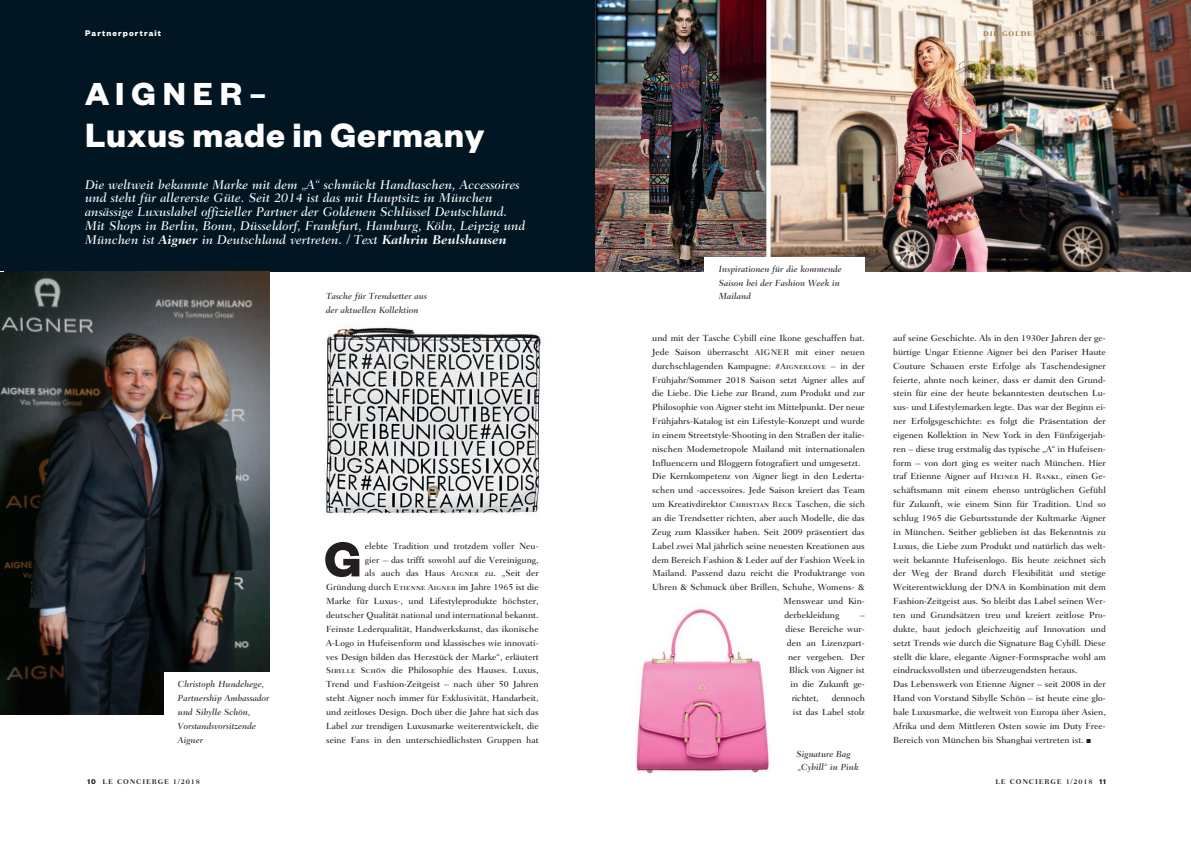
<style>
.page{position:relative;width:1191px;height:842px;background:#fff}
.page>*{position:absolute;margin:0;border:0;box-sizing:border-box;transform-origin:0 0}
.t1{font:700 53.6px "Founders Grotesk";color:#231f20}
.t2{font:700 37px "Founders Grotesk";letter-spacing:.02em;color:#fff}
.t3{font:700 35px "Founders Grotesk";color:#fff}
.t4{font:italic 500 13px/13.8px "Fairfield LH";color:#fff}
.t5{font:500 9px/13.9px "Fairfield LH";color:#231f20;text-align:right}
.t6{font:italic 500 9px/13.9px "Fairfield LH";color:#231f20}
.t7{font:700 9px "Founders Grotesk";letter-spacing:.125em;color:#fff}
.t8{font:700 7px "Fairfield LH";letter-spacing:.12em;color:#231f20}
.t9{font:700 7px "Fairfield LH";letter-spacing:.12em;color:#8f743a}
.s1{font-weight:700}
.s2{font-family:"Founders Grotesk";font-size:7.6px}
.s3{font-family:"Fairfield LH Medium SC";font-weight:400;font-size:8.3px}
</style>
<div class="page">
<img style="left:770px;top:0;width:421px;height:272px">
<div style="left:0;top:0;width:595px;height:272px;background:#011622"></div>
<img style="left:0;top:272px;width:269px;height:443px">
<img style="left:324px;top:326px;width:219px;height:189px">
<img style="left:636px;top:608px;width:135px;height:166px">
<div style="left:164px;top:672px;width:137px;height:87px;background:#fff"></div>
<img style="left:595px;top:0;width:171px;height:272px">
<div style="left:704px;top:257px;width:161px;height:48px;background:#fff"></div>
<svg style="left:766px;top:0;width:1px;height:257px"></svg>
<p class="t7" style="left:85px;top:31px;width:78px">Partnerportrait</p>
<h3 class="t3" style="left:85px;top:83px;width:183px">AI G N E R –</h3>
<h2 class="t2" style="left:85px;top:124px;width:401px">Luxus made in Germany</h2>
<p class="t4" style="left:85px;top:178px;width:442px">Die weltweit bekannte Marke mit dem „A“ schmückt Handtaschen, Accessoires und steht für allererste Güte. Seit 2014 ist das mit Hauptsitz in München ansässige Luxuslabel offizieller Partner der Goldenen Schlüssel Deutschland.<br>Mit Shops in Berlin, Bonn, Düsseldorf, Frankfurt, Hamburg, Köln, Leipzig und München ist <span class="s1">Aigner</span> in Deutschland vertreten. / Text <span class="s1">Kathrin Beulshausen</span></p>
<p class="t6" style="left:326px;top:290px;width:102px">Tasche für Trendsetter aus der aktuellen Kollektion</p>
<p class="t6" style="left:178px;top:678px;width:93px">Christoph Hundehege,<br>Partnership Ambassador und Sibylle Schön,<br>Vorstands vorsitzende<br>Aigner</p>
<p class="t8" style="left:87px;top:779px;width:114px"><span class="s2">10</span> LE CONCIERGE 1/2018</p>
<h1 class="t1" style="left:324px;top:543px;width:39px">G</h1>
<p class="t5" style="left:326px;top:539px;width:214px">elebte Tradition und trotzdem voller Neu-<br>gier – das trifft sowohl auf die Vereinigung,<br>als auch das Haus <span class="s3">Aigner</span> zu. „Seit der Gründung durch <span class="s3">Etienne Aigner</span> im Jahre 1965 ist die Marke für Luxus-, und Lifestyleprodukte höchster, deutscher Qualität national und international bekannt.<br>Feinste Lederqualität, Handwerkskunst, das ikonische A-Logo in Hufeisenform und klassisches wie innovati&shy;ves Design bilden das Herzstück der Marke“, erläutert <span class="s3">Sibylle Schön</span> die Philosophie des Hauses. Luxus, Trend und Fashion-Zeitgeist – nach über 50 Jahren steht Aigner noch immer für Exklusivität, Handarbeit, und zeitloses Design. Doch über die Jahre hat sich das Label zur trendigen Luxusmarke weiterentwickelt, die seine Fans in den unterschiedlichsten Gruppen hat</p>
<p class="t9" style="left:983px;top:31px;width:124px">DIE GOLDENEN SCHLÜSSEL</p>
<p class="t6" style="left:719px;top:262px;width:125px">Inspirationen für die kommende<br>Saison bei der Fashion Week in<br>Mailand</p>
<p class="t5" style="left:652px;top:332px;width:214px">und mit der Tasche Cybill eine Ikone geschaffen hat.</p>
<p class="t5" style="left:652px;top:346px;width:214px">Jede Saison überrascht <span class="s3">AIGNER</span> mit einer neuen</p>
<p class="t5" style="left:652px;top:359px;width:214px">durchschlagenden Kampagne: <span class="s3">#Aignerlove</span> – in der</p>
<p class="t5" style="left:652px;top:373px;width:214px">Frühjahr/Sommer 2018 Saison setzt Aigner alles auf</p>
<p class="t5" style="left:652px;top:387px;width:214px">die Liebe. Die Liebe zur Brand, zum Produkt und zur</p>
<p class="t5" style="left:652px;top:401px;width:214px">Philosophie von Aigner steht im Mittelpunkt. Der neue</p>
<p class="t5" style="left:652px;top:415px;width:214px">Frühjahrs-Katalog ist ein Lifestyle-Konzept und wurde</p>
<p class="t5" style="left:652px;top:429px;width:214px">in einem Streetstyle-Shooting in den Straßen der italie-</p>
<p class="t5" style="left:652px;top:443px;width:214px">nischen Modemetropole Mailand mit internationalen</p>
<p class="t5" style="left:652px;top:456px;width:210px">Influencern und Bloggern fotografiert und umgesetzt.</p>
<p class="t5" style="left:652px;top:470px;width:214px">Die Kernkompetenz von Aigner liegt in den Lederta-</p>
<p class="t5" style="left:652px;top:484px;width:214px">schen und -accessoires. Jede Saison kreiert das Team</p>
<p class="t5" style="left:652px;top:498px;width:214px">um Kreativdirektor <span class="s3">Christian Beck</span> Taschen, die sich</p>
<p class="t5" style="left:652px;top:512px;width:214px">an die Trendsetter richten, aber auch Modelle, die das</p>
<p class="t5" style="left:652px;top:526px;width:214px">Zeug zum Klassiker haben. Seit 2009 präsentiert das</p>
<p class="t5" style="left:652px;top:540px;width:214px">Label zwei Mal jährlich seine neuesten Kreationen aus</p>
<p class="t5" style="left:652px;top:553px;width:214px">dem Bereich Fashion &amp; Leder auf der Fashion Week in</p>
<p class="t5" style="left:652px;top:567px;width:214px">Mailand. Passend dazu reicht die Produktrange von</p>
<p class="t5" style="left:652px;top:581px;width:214px">Uhren &amp; Schmuck über Brillen, Schuhe, Womens- &amp;</p>
<p class="t5" style="left:783px;top:595px;width:83px">Menswear und Kin-</p>
<p class="t5" style="left:784px;top:609px;width:56px">derbekleidung</p>
<p class="t5" style="left:860px;top:609px;width:7px">–</p>
<p class="t5" style="left:785px;top:623px;width:81px">diese Bereiche wur-</p>
<p class="t5" style="left:787px;top:636px;width:80px">den an Lizenzpart-</p>
<p class="t5" style="left:788px;top:650px;width:78px">ner vergeben. Der</p>
<p class="t5" style="left:789px;top:664px;width:77px">Blick von Aigner ist</p>
<p class="t5" style="left:790px;top:678px;width:76px">in die Zukunft ge-</p>
<p class="t5" style="left:791px;top:692px;width:29px">richtet,</p>
<p class="t5" style="left:793px;top:692px;width:73px">den noch<br>ist das Label stolz</p>
<p class="t6" style="left:796px;top:747px;width:64px">Signature Bag „Cybill“ in Pink</p>
<p class="t5" style="left:893px;top:332px;width:214px;text-align:left">auf seine Geschichte. Als in den 1930er Jahren der ge&shy;bürtige Ungar Etienne Aigner bei den Pariser Haute Couture Schauen erste Erfolge als Taschendesigner feierte, ahnte noch keiner, dass er damit den Grund&shy;stein für eine der heute bekanntesten deutschen Lu&shy;xus- und Lifestylemarken legte. Das war der Beginn ei&shy;ner Erfolgsgeschichte: es folgt die Präsentation der eigenen Kollektion in New York in den Fünfzigerjah&shy;ren – diese trug erstmalig das typische „A“ in Hufeisen&shy;form – von dort ging es weiter nach München. Hier traf Etienne Aigner auf <span class="s3">Heiner H. Rankl</span>, einen Ge&shy;schäftsmann mit einem ebenso untrüglichen Gefühl für Zukunft, wie einem Sinn für Tradition. Und so schlug 1965 die Geburtsstunde der Kultmarke Aigner in München. Seither geblieben ist das Bekenntnis zu Luxus, die Liebe zum Produkt und natürlich das welt&shy;weit bekannte Hufeisenlogo. Bis heute zeichnet sich der Weg der Brand durch Flexibilität und stetige Weiterentwicklung der DNA in Kombination mit dem Fashion-Zeitgeist aus. So bleibt das Label seinen Wer&shy;ten und Grundsätzen treu und kreiert zeitlose Pro&shy;dukte, baut jedoch gleichzeitig auf Innovation und setzt Trends wie durch die Signature Bag Cybill. Diese stellt die klare, elegante Aigner-Formsprache wohl am eindrucksvollsten und überzeugendsten heraus.<br>Das Lebenswerk von Etienne Aigner – seit 2008 in der Hand von Vorstand Sibylle Schön – ist heute eine glo&shy;bale Luxusmarke, die weltweit von Europa über Asien, Afrika und dem Mittleren Osten sowie im Duty Free-Bereich von München bis Shanghai vertreten ist. ■</p>
<p class="t8" style="left:995px;top:779px;width:112px">LE CONCIERGE 1/2018 <span class="s2">11</span></p>
</div>
